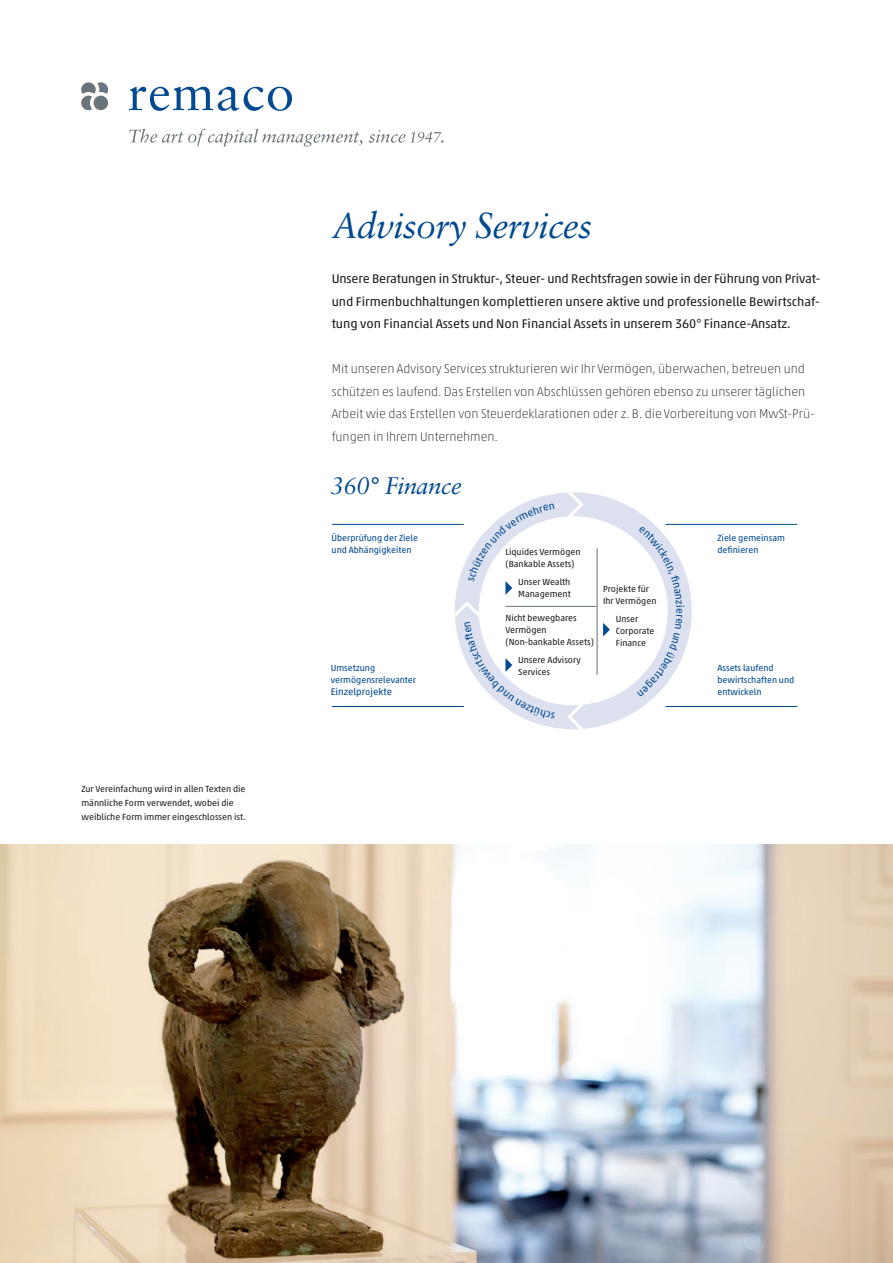
<style>
.page{position:relative;width:893px;height:1263px;background:#fff}
.page>*{position:absolute;margin:0;border:0;box-sizing:border-box;transform-origin:0 0}
.t1{font:italic 36px "Sabon";letter-spacing:-.02em;color:#014990}
.t2{font:italic 24px "Sabon";letter-spacing:-.02em;color:#014990}
.t3{font:100 12.75px/22.5px "Akko Pro";color:#231f20}
.t4{font:12.75px/22.5px "Akko Std";color:#231f20;text-align:justify}
.t5{font:9.75px "Akko Std";color:#014990}
.t6{font:9px/12px "Akko Std";color:#231f20}
.t7{font:9px/12px "Akko Std";color:#014990}
.s1{font-size:9px}
</style>
<div class="page">
<img style="left:0;top:844px;width:892px;height:419px">
<svg style="left:129px;top:87px;width:163px;height:24px"></svg>
<svg style="left:81px;top:82px;width:27px;height:28px"></svg>
<div style="left:94px;top:96px;width:14px;height:14px;background:#6a747b;border-radius:50%"></div>
<svg style="left:129px;top:129px;width:233px;height:17px"></svg>
<svg style="left:369px;top:130px;width:74px;height:13px"></svg>
<hr style="left:332px;top:524px;width:132px;height:1px;background:#014990">
<hr style="left:332px;top:706px;width:132px;height:1px;background:#014990">
<hr style="left:665px;top:524px;width:132px;height:1px;background:#014990">
<hr style="left:665px;top:706px;width:132px;height:1px;background:#014990">
<svg style="left:455px;top:492px;width:237px;height:237px"></svg>
<p class="t6" style="left:81px;top:781px;width:166px;line-height:14.2px">Zur Vereinfachung wird in allen Texten die männliche Form verwendet, wobei die weibliche Form immer eingeschlossen ist.</p>
<h1 class="t1" style="left:332px;top:205px;width:262px">Advisory Services</h1>
<p class="t4" style="left:332px;top:268px;width:490px">Unsere Beratungen in Struktur-, Steuer- und Rechtsfragen sowie in der Führung von Privat&shy;und Firmenbuchhaltungen komplettieren unsere aktive und professionelle Bewirtschaf&shy;tung von Financial Assets und Non Financial Assets in unserem 360° Finance-Ansatz.</p>
<p class="t3" style="left:332px;top:358px;width:484px">Mit unseren Advisory Services strukturieren wir Ihr Vermögen, überwachen, betreuen und schützen es laufend. Das Erstellen von Abschlüssen gehören ebenso zu unserer täglichen Arbeit wie das Erstellen von Steuerdeklarationen oder z. B. die Vorbereitung von MwSt-Prü&shy;fungen in Ihrem Unternehmen.</p>
<h2 class="t2" style="left:331px;top:472px;width:133px">360° Finance</h2>
<p class="t7" style="left:332px;top:531px;width:88px">Überprüfung der Ziele und Abhängigkeiten</p>
<p class="t7" style="left:717px;top:531px;width:69px">Ziele gemeinsam definieren</p>
<p class="t6" style="left:505px;top:546px;width:77px">Liquides Vermögen (Bankable Assets)</p>
<p class="t6" style="left:518px;top:576px;width:54px">Unser Wealth<br>Management</p>
<p class="t6" style="left:505px;top:612px;width:90px">Nicht bewegbares<br>Vermögen (Non-bankable Assets)</p>
<p class="t6" style="left:518px;top:654px;width:64px">Unsere Advisory<br>Services</p>
<p class="t6" style="left:603px;top:583px;width:55px">Projekte für<br>Ihr Vermögen</p>
<p class="t6" style="left:616px;top:613px;width:40px">Unser<br>Corporate<br>Finance</p>
<p class="t7" style="left:717px;top:662px;width:78px">Assets laufend bewirtschaften und entwickeln</p>
<p class="t7" style="left:331px;top:662px;width:87px">Umsetzung vermögensrelevanter</p>
<p class="t5" style="left:331px;top:686px;width:63px">Einzelpr<span class="s1">o</span>jekte</p>
</div>
